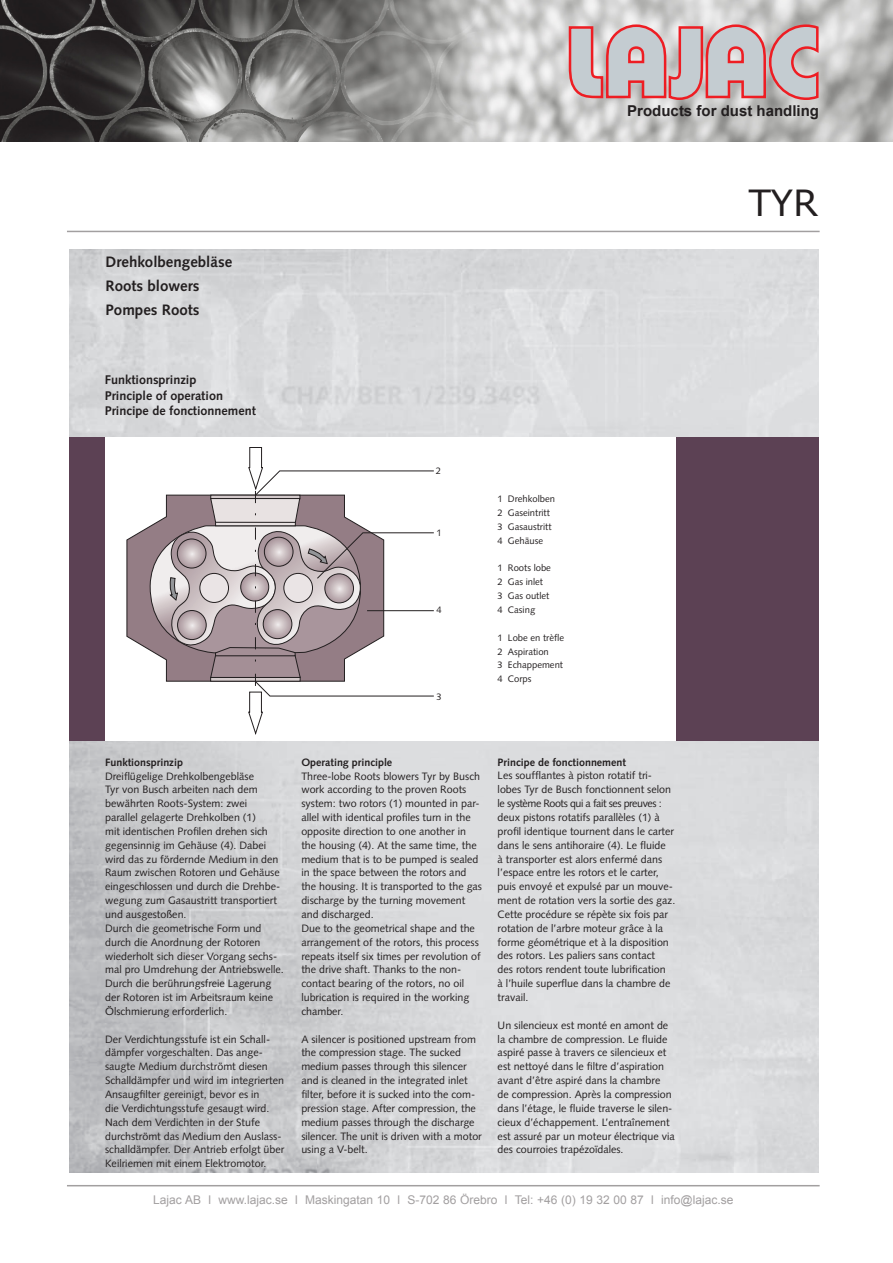
<style>
.page{position:relative;width:893px;height:1263px;background:#fff}
.page>*{position:absolute;margin:0;border:0;box-sizing:border-box;transform-origin:0 0}
.t1{font:36px "Verdana";color:#231f20}
.t2{font:700 15.15px/23.9px "Syntax";color:#231f20}
.t3{font:700 15px "Arial";color:#231f20}
.t4{font:700 12.6px/15.8px "Syntax";color:#231f20}
.t5{font:12px "Arial";color:#a29fa0}
.t6{font:10.65px/13.8px "Syntax";color:#231f20}
.t7{font:9.45px/13.8px "Syntax";color:#231f20}
.s1{font-weight:700}
</style>
<div class="page">
<img style="left:0;top:0;width:893px;height:141px">
<hr style="left:67px;top:1185px;width:753px;height:1px;background:#a29fa0">
<svg style="left:569px;top:24px;width:249px;height:76px;background:#cdaeb2"></svg>
<hr style="left:67px;top:231px;width:753px;height:1px;background:#a29fa0">
<img style="left:69px;top:250px;width:749px;height:922px">
<div style="left:69px;top:437px;width:749px;height:303px;background:#5c4154"></div>
<div style="left:105px;top:437px;width:571px;height:303px;background:#fff"></div>
<svg style="left:126px;top:526px;width:24px;height:125px;background:#9b888f"></svg>
<svg style="left:150px;top:447px;width:284px;height:288px"></svg>
<h3 class="t3" style="left:627px;top:101px;width:193px">Products for dust handling</h3>
<p class="t2" style="left:106px;top:250px;width:128px">Drehkolbengebläse<br>Roots blowers<br>Pompes Roots</p>
<p class="t4" style="left:105px;top:372px;width:153px">Funktionsprinzip<br>Principle of operation<br>Principe de fonctionnement</p>
<p class="t7" style="left:436px;top:463px;width:7px">2</p>
<p class="t7" style="left:436px;top:525px;width:7px">1</p>
<p class="t7" style="left:436px;top:603px;width:7px">4</p>
<p class="t7" style="left:436px;top:690px;width:7px">3</p>
<p class="t7" style="left:497px;top:492px;width:59px">1 Drehkolben<br>2 Gaseintritt<br>3 Gasaustritt<br>4 Gehäuse</p>
<p class="t7" style="left:497px;top:561px;width:55px">1 Roots lobe<br>2 Gas inlet<br>3 Gas outlet<br>4 Casing</p>
<p class="t7" style="left:497px;top:631px;width:68px">1 Lobe en trèfle<br>2 Aspiration<br>3 Echappement<br>4 Corps</p>
<p class="t1" style="left:749px;top:178px;width:71px">TYR</p>
<p class="t6" style="left:105px;top:755px;width:180px"><span class="s1">Funktionsprinzip<br></span>Dreiflügelige Drehkolbengebläse<br>Tyr von Busch arbeiten nach dem bewährten Roots-System: zwei<br>parallel gelagerte Drehkolben (1)<br>mit identischen Profilen drehen sich gegensinnig im Gehäuse (4). Dabei wird das zu för dern de Medium in den Raum zwischen Rotoren und Gehäuse eingeschlossen und durch die Dreh be - we gung zum Gas aus tritt transportiert und ausgestoßen.<br>Durch die geometrische Form und durch die Anordnung der Rotoren wiederholt sich dieser Vorgang sechs&shy;mal pro Umdrehung der Antriebswelle.<br>Durch die berührungsfreie Lagerung der Rotoren ist im Arbeitsraum keine Ölschmierung erforderlich.</p>
<p class="t6" style="left:105px;top:1032px;width:181px">Der Verdichtungsstufe ist ein Schall&shy;dämpfer vorgeschalten. Das ange&shy;saugte Medium durchströmt diesen Schalldämpfer und wird im integrierten Ansaugfilter gereinigt, bevor es in<br>die Verdichtungsstufe gesaugt wird.<br>Nach dem Verdichten in der Stufe durchströmt das Medium den Auslass&shy;schalldämpfer. Der Antrieb erfolgt über Keilriemen mit einem Elektromotor.</p>
<p class="t6" style="left:301px;top:755px;width:182px"><span class="s1">Operating principle<br></span>Three-lobe Roots blowers Tyr by Busch work according to the proven Roots system: two rotors (1) mounted in par&shy;allel with identical profiles turn in the opposite direction to one another in the housing (4). At the same time, the medium that is to be pumped is sealed in the space between the rotors and the housing. It is transported to the gas discharge by the turning movement and discharged.<br>Due to the geometrical shape and the arrangement of the rotors, this process repeats itself six times per revolution of the drive shaft. Thanks to the non&shy;contact bearing of the rotors, no oil lubrication is required in the working chamber.</p>
<p class="t6" style="left:301px;top:1032px;width:182px">A silencer is positioned upstream from the compression stage. The sucked medium passes through this silencer and is cleaned in the integrated inlet filter, before it is sucked into the com&shy;pression stage. After compression, the medium passes through the discharge silencer. The unit is driven with a motor using a V-belt.</p>
<p class="t6" style="left:498px;top:755px;width:179px"><span class="s1">Principe de fonctionnement<br></span>Les soufflantes à piston rotatif tri&shy;lobes Tyr de Busch fonctionnent selon le système Roots qui a fait ses preuves : deux pistons rotatifs parallèles (1) à profil identique tournent dans le carter dans le sens antihoraire (4). Le fluide<br>à transporter est alors enfermé dans l’espace entre les rotors et le carter, puis envoyé et expulsé par un mouve&shy;ment de rotation vers la sortie des gaz.<br>Cette procédure se répète six fois par rotation de l’arbre moteur grâce à la forme géométrique et à la disposition des rotors. Les paliers sans contact<br>des rotors rendent toute lubrification<br>à l’huile superflue dans la chambre de travail.</p>
<p class="t6" style="left:498px;top:1018px;width:179px">Un silencieux est monté en amont de la chambre de compression. Le fluide aspiré passe à travers ce silencieux et est nettoyé dans le filtre d’aspiration avant d’être aspiré dans la chambre<br>de compression. Après la compression dans l’étage, le fluide traverse le silen&shy;cieux d’échappement. L’entraînement est assuré par un moteur électrique via des courroies trapézoïdales.</p>
<p class="t5" style="left:153px;top:1191px;width:581px">Lajac AB l www.lajac.se l Maskingatan 10 l S-702 86 Örebro l Tel: +46 (0) 19 32 00 87 l info@lajac.se</p>
</div>
